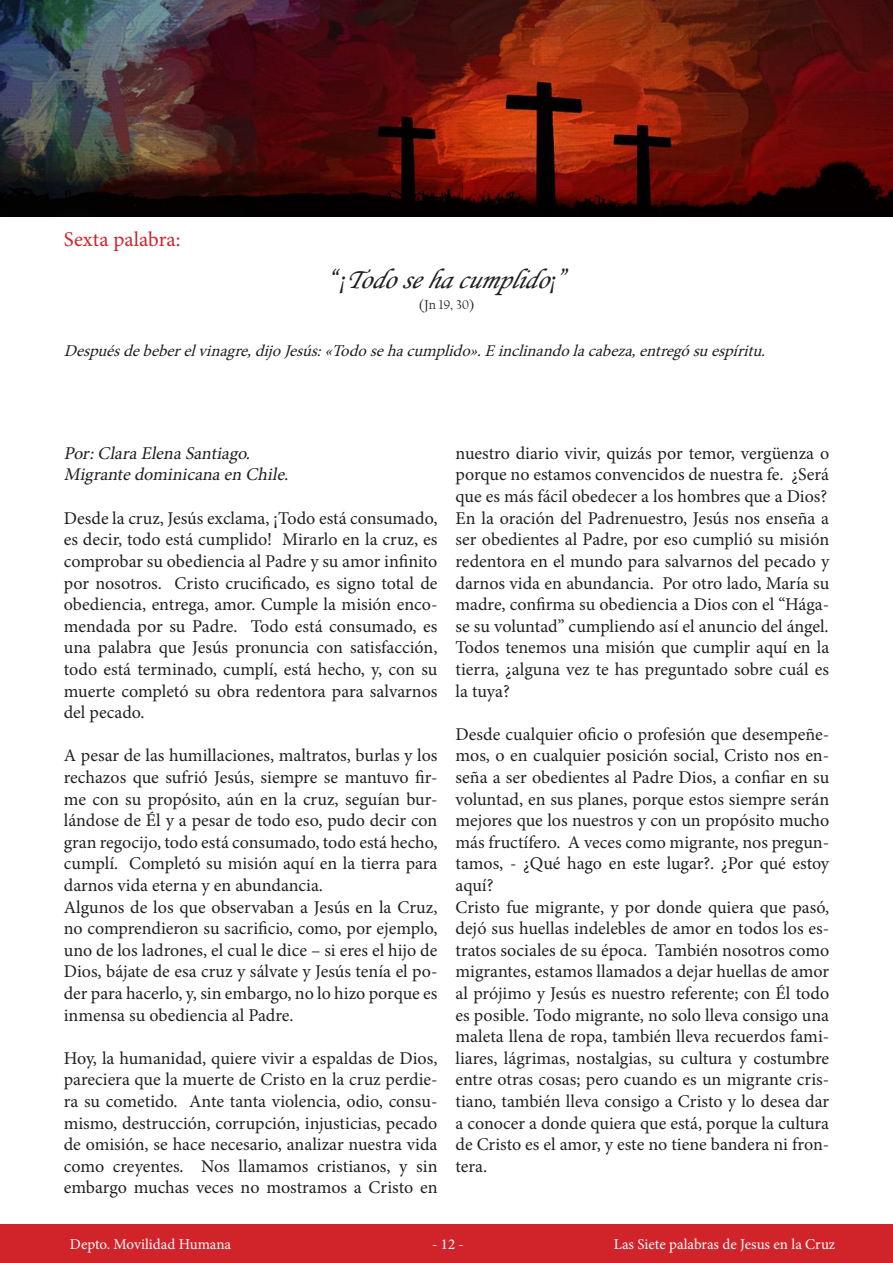
<style>
.page{position:relative;width:893px;height:1263px;background:#fff}
.page>*{position:absolute;margin:0;border:0;box-sizing:border-box;transform-origin:0 0}
.t1{font:italic 28.5px "Monotype Corsiva";color:#231f20}
.t2{font:21px "Minion Pro";color:#d1232a}
.t3{font:18px/21.6px "Minion Pro";color:#231f20;text-align:justify}
.t4{font:italic 18px "Minion Pro";color:#231f20}
.t5{font:italic 16.5px "Minion Pro";color:#231f20}
.t6{font:15px "Minion Pro";letter-spacing:-.005em;color:#fff}
.t7{font:13.5px "Californian FB";color:#231f20}
.s1{font-style:normal}
</style>
<div class="page">
<img style="left:0;top:0;width:893px;height:217px">
<div style="left:0;top:1224px;width:893px;height:39px;background:#d1232a"></div>
<p class="t2" style="left:64px;top:226px;width:118px">Sexta palabra:</p>
<p class="t1" style="left:327px;top:262px;width:240px"><span class="s1">“¡</span>Todosehacumplido<span class="s1">¡”</span></p>
<p class="t7" style="left:419px;top:297px;width:57px">(Jn 19, 30)</p>
<p class="t5" style="left:64px;top:339px;width:708px">Despuésdebeberelvinagre,dij oJesús:«Todosehacumplido».Einclinandolacabeza,entregósuespíritu.</p>
<p class="t4" style="left:64px;top:441px;width:192px">Por:ClaraElenaSantiago.</p>
<p class="t4" style="left:64px;top:463px;width:230px">Migrantedominicanaen Chile.</p>
<p class="t3" style="left:64px;top:507px;width:375px">Desde la cruz, Jesús exclama, ¡Todo está consumado, es decir, todo está cumplido! Mirarlo en la cruz, es comprobar su obediencia al Padre y su amor infinito por nosotros. Cristo crucificado, es signo total de obediencia, entrega, amor. Cumple la misión enco&shy;mendada por su Padre. Todo está consumado, es una palabra que Jesús pronuncia con satisfacción, todo está terminado, cumplí, está hecho, y, con su muerte completó su obra redentora para salvarnos del pecado.</p>
<p class="t3" style="left:64px;top:745px;width:375px">A pesar de las humillaciones, maltratos, burlas y los rechazos que sufrió Jesús, siempre se mantuvo fir&shy;me con su propósito, aún en la cruz, seguían bur&shy;lándose de Él y a pesar de todo eso, pudo decir con gran regocijo, todo está consumado, todo está hecho, cumplí. Completó su misión aquí en la tierra para darnos vida eterna y en abundancia.</p>
<p class="t3" style="left:64px;top:896px;width:375px">Algunos de los que observaban a Jesús en la Cruz, no comprendieron su sacrificio, como, por ejemplo, uno de los ladrones, el cual le dice – si eres el hijo de Dios, bájate de esa cruz y sálvate y Jesús tenía el po&shy;der para hacerlo, y, sin embargo, no lo hizo porque es inmensa su obediencia al Padre.</p>
<p class="t3" style="left:64px;top:1047px;width:375px">Hoy, la humanidad, quiere vivir a espaldas de Dios, pareciera que la muerte de Cristo en la cruz perdie&shy;ra su cometido. Ante tanta violencia, odio, consu&shy;mismo, destrucción, corrupción, injusticias, pecado de omisión, se hace necesario, analizar nuestra vida como creyentes. Nos llamamos cristianos, y sin embargo muchas veces no mostramos a Cristo en</p>
<p class="t3" style="left:455px;top:442px;width:375px">nuestro diario vivir, quizás por temor, vergüenza o porque no estamos convencidos de nuestra fe. ¿Será que es más fácil obedecer a los hombres que a Dios?</p>
<p class="t3" style="left:455px;top:507px;width:375px">En la oración del Padrenuestro, Jesús nos enseña a ser obedientes al Padre, por eso cumplió su misión redentora en el mundo para salvarnos del pecado y darnos vida en abundancia. Por otro lado, María su madre, confirma su obediencia a Dios con el “Hága&shy;se su voluntad” cumpliendo así el anuncio del ángel.</p>
<p class="t3" style="left:455px;top:637px;width:375px">Todos tenemos una misión que cumplir aquí en la tierra, ¿alguna vez te has preguntado sobre cuál es la tuya?</p>
<p class="t3" style="left:455px;top:723px;width:375px">Desde cualquier oficio o profesión que desempeñe&shy;mos, o en cualquier posición social, Cristo nos en&shy;seña a ser obedientes al Padre Dios, a confiar en su voluntad, en sus planes, porque estos siempre serán mejores que los nuestros y con un propósito mucho más fructífero. A veces como migrante, nos pregun&shy;tamos, - ¿Qué hago en este lugar?. ¿Por qué estoy aquí?</p>
<p class="t3" style="left:455px;top:896px;width:375px">Cristo fue migrante, y por donde quiera que pasó, dejó sus huellas indelebles de amor en todos los es&shy;tratos sociales de su época. También nosotros como migrantes, estamos llamados a dejar huellas de amor al prójimo y Jesús es nuestro referente; con Él todo es posible. Todo migrante, no solo lleva consigo una maleta llena de ropa, también lleva recuerdos fami&shy;liares, lágrimas, nostalgias, su cultura y costumbre entre otras cosas; pero cuando es un migrante cris&shy;tiano, también lleva consigo a Cristo y lo desea dar a conocer a donde quiera que está, porque la cultura de Cristo es el amor, y este no tiene bandera ni fron&shy;tera.</p>
<p class="t6" style="left:70px;top:1234px;width:163px">Depto. Movilidad Humana</p>
<p class="t6" style="left:432px;top:1234px;width:33px">- 12 -</p>
<p class="t6" style="left:614px;top:1234px;width:223px">Las Siete palabras de Jesus en la Cruz</p>
</div>
